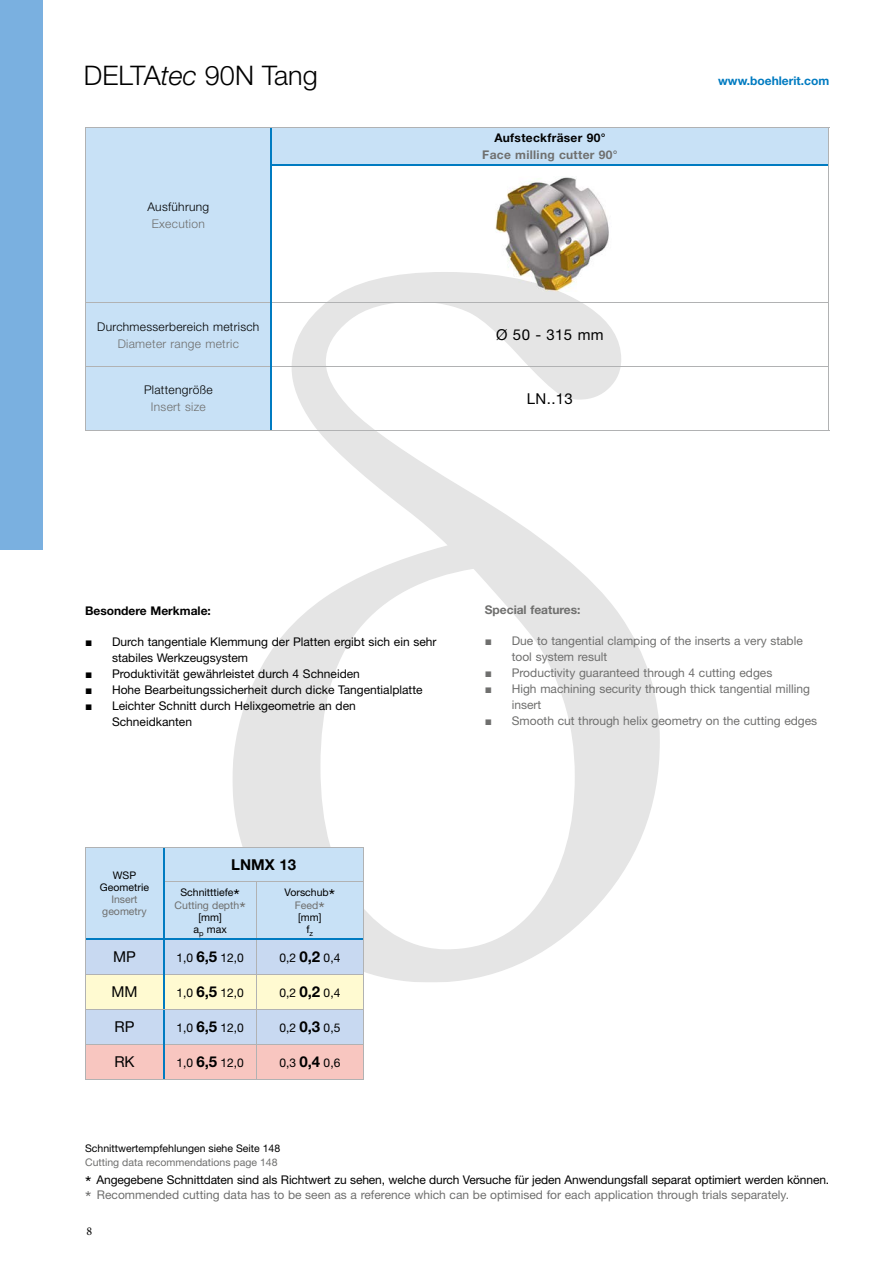
<style>
.page{position:relative;width:893px;height:1263px;background:#fff}
.page>*{position:absolute;margin:0;border:0;box-sizing:border-box;transform-origin:0 0}
.t1{font:300 27px "Helvetica Neue LT Pro";letter-spacing:-.035em;color:#000}
.t2{font:15px "Helvetica Neue LT Pro";color:#000}
.t3{font:700 15px "Helvetica Neue LT Pro";color:#000}
.t4{font:15px "Helvetica Neue LT Std";color:#000}
.t5{font:12px/15.9px "Helvetica Neue LT Pro";color:#000}
.t6{font:12px/15.9px "Helvetica Neue LT Pro";color:#6f6f6e}
.t7{font:300 12px "Helvetica Neue LT Std";letter-spacing:.025em;color:#000}
.t8{font:300 12px "Helvetica Neue LT Std";letter-spacing:.025em;color:#6f6f6e}
.t9{font:700 12px "Helvetica Neue LT Std";letter-spacing:.025em;color:#6f6f6e}
.t10{font:700 12px "Helvetica Neue LT Pro";color:#000}
.t11{font:700 12px "Helvetica Neue LT Pro";color:#007bc1}
.t12{font:700 12px "Helvetica Neue LT Std";letter-spacing:.025em;color:#000}
.t13{font:700 12px "Helvetica Neue LT Pro";color:#6f6f6e}
.t14{font:12px "Minion Pro";color:#000}
.t15{font:10.5px/12px "Helvetica Neue LT Pro";color:#000;text-align:center}
.t16{font:10.5px/12px "Helvetica Neue LT Pro";color:#6f6f6e;text-align:center}
.s1{font-style:italic}
.s2{font-family:"Arial"}
.s3{font-size:18px}
.s4{color:#6f6f6e}
.s5{font-size:18px;color:#6f6f6e}
.s6{font-weight:700;font-size:15px}
</style>
<div class="page">
<svg style="left:86px;top:848px;width:277px;height:231px;background:#dbdde2"></svg>
<hr style="left:85px;top:848px;width:1px;height:33px;background:#b1b2b3">
<hr style="left:85px;top:881px;width:1px;height:58px;background:#b1b2b3">
<hr style="left:85px;top:847px;width:79px;height:1px;background:#b1b2b3">
<hr style="left:164px;top:847px;width:92px;height:1px;background:#b1b2b3">
<hr style="left:164px;top:881px;width:92px;height:1px;background:#b1b2b3">
<hr style="left:85px;top:1009px;width:1px;height:35px;background:#b1b2b3">
<hr style="left:256px;top:1009px;width:1px;height:35px;background:#b1b2b3">
<hr style="left:363px;top:1009px;width:1px;height:35px;background:#b1b2b3">
<hr style="left:85px;top:1045px;width:1px;height:34px;background:#b1b2b3">
<hr style="left:85px;top:1044px;width:78px;height:1px;background:#b1b2b3">
<hr style="left:164px;top:1044px;width:92px;height:1px;background:#b1b2b3">
<hr style="left:256px;top:1044px;width:108px;height:1px;background:#b1b2b3">
<hr style="left:256px;top:1045px;width:1px;height:34px;background:#b1b2b3">
<hr style="left:363px;top:1045px;width:1px;height:34px;background:#b1b2b3">
<hr style="left:85px;top:939px;width:1px;height:35px;background:#b1b2b3">
<hr style="left:85px;top:1079px;width:79px;height:1px;background:#b1b2b3">
<hr style="left:164px;top:1079px;width:92px;height:1px;background:#b1b2b3">
<hr style="left:256px;top:1079px;width:108px;height:1px;background:#b1b2b3">
<hr style="left:85px;top:974px;width:1px;height:35px;background:#b1b2b3">
<hr style="left:85px;top:974px;width:78px;height:1px;background:#b1b2b3">
<hr style="left:164px;top:974px;width:92px;height:1px;background:#b1b2b3">
<hr style="left:256px;top:974px;width:1px;height:35px;background:#b1b2b3">
<hr style="left:363px;top:974px;width:1px;height:35px;background:#b1b2b3">
<hr style="left:163px;top:848px;width:1px;height:33px;background:#007bc1">
<hr style="left:163px;top:881px;width:1px;height:57px;background:#007bc1">
<hr style="left:163px;top:939px;width:1px;height:35px;background:#007bc1">
<hr style="left:163px;top:974px;width:1px;height:35px;background:#007bc1">
<hr style="left:163px;top:1009px;width:1px;height:35px;background:#007bc1">
<hr style="left:163px;top:1044px;width:1px;height:35px;background:#007bc1">
<hr style="left:85px;top:1009px;width:79px;height:1px;background:#b1b2b3">
<hr style="left:164px;top:1009px;width:92px;height:1px;background:#b1b2b3">
<hr style="left:256px;top:1009px;width:108px;height:1px;background:#b1b2b3">
<hr style="left:86px;top:938px;width:78px;height:1px;background:#007bc1">
<hr style="left:164px;top:938px;width:92px;height:1px;background:#007bc1">
<svg style="left:86px;top:128px;width:742px;height:302px"></svg>
<hr style="left:85px;top:127px;width:186px;height:1px;background:#b1b2b3">
<hr style="left:85px;top:128px;width:1px;height:37px;background:#b1b2b3">
<hr style="left:85px;top:165px;width:1px;height:138px;background:#b1b2b3">
<hr style="left:271px;top:127px;width:558px;height:1px;background:#b1b2b3">
<hr style="left:828px;top:128px;width:1px;height:37px;background:#b1b2b3">
<hr style="left:828px;top:165px;width:1px;height:138px;background:#b1b2b3">
<hr style="left:85px;top:303px;width:185px;height:1px;background:#b1b2b3">
<hr style="left:85px;top:303px;width:1px;height:63px;background:#b1b2b3">
<hr style="left:272px;top:303px;width:557px;height:1px;background:#b1b2b3">
<hr style="left:828px;top:303px;width:1px;height:63px;background:#b1b2b3">
<hr style="left:85px;top:366px;width:185px;height:1px;background:#b1b2b3">
<hr style="left:85px;top:367px;width:1px;height:63px;background:#b1b2b3">
<hr style="left:272px;top:366px;width:557px;height:1px;background:#b1b2b3">
<hr style="left:828px;top:367px;width:1px;height:63px;background:#b1b2b3">
<hr style="left:85px;top:430px;width:186px;height:1px;background:#b1b2b3">
<hr style="left:271px;top:430px;width:558px;height:1px;background:#b1b2b3">
<hr style="left:270px;top:128px;width:2px;height:37px;background:#007bc1">
<hr style="left:270px;top:166px;width:2px;height:137px;background:#007bc1">
<hr style="left:270px;top:165px;width:558px;height:1px;background:#007bc1">
<img style="left:485px;top:176px;width:130px;height:86px">
<div style="left:0;top:0;width:43px;height:550px;background:#7ab0e0"></div>
<svg style="left:233px;top:262px;width:426px;height:719px"></svg>
<h1 class="t1" style="left:84px;top:59px;width:235px">DELTA<span class="s1">tec</span> 90N Tang</h1>
<p class="t7" style="left:147px;top:200px;width:63px">Ausführung</p>
<p class="t8" style="left:152px;top:216px;width:55px">Execution</p>
<p class="t7" style="left:97px;top:319px;width:164px">Durchmesserbereich metrisch</p>
<p class="t8" style="left:118px;top:336px;width:123px">Diameter range metric</p>
<p class="t7" style="left:144px;top:383px;width:70px">Plattengröße</p>
<p class="t8" style="left:151px;top:400px;width:56px">Insert size</p>
<p class="t12" style="left:494px;top:131px;width:113px">Aufsteckfräser 90°</p>
<p class="t9" style="left:482px;top:147px;width:137px">Face milling cutter 90°</p>
<p class="t2" style="left:496px;top:326px;width:109px">Ø 50 - 315 mm</p>
<p class="t4" style="left:527px;top:390px;width:48px">LN..13</p>
<p class="t11" style="left:718px;top:73px;width:113px">www.boehlerit.com</p>
<p class="t10" style="left:85px;top:603px;width:127px">Besondere Merkmale:</p>
<p class="t5" style="left:112px;top:634px;width:326px;text-indent:-27px"><span class="s2">■</span> Durch tangentiale Klemmung der Platten ergibt sich ein sehr stabiles Werkzeugsystem</p>
<p class="t5" style="left:85px;top:666px;width:276px"><span class="s2">■</span> Produktivität gewährleistet durch 4 Schneiden</p>
<p class="t5" style="left:85px;top:682px;width:339px"><span class="s2">■</span> Hohe Bearbeitungssicherheit durch dicke Tangentialplatte</p>
<p class="t5" style="left:112px;top:698px;width:245px;text-indent:-27px"><span class="s2">■</span> Leichter Schnitt durch Helixgeometrie an den<br>Schneidkanten</p>
<p class="t13" style="left:485px;top:602px;width:97px">Special features:</p>
<p class="t6" style="left:512px;top:633px;width:293px;text-indent:-27px"><span class="s2">■</span> Due to tangential clamping of the inserts a very stable tool system result</p>
<p class="t6" style="left:485px;top:665px;width:289px"><span class="s2">■</span> Productivity guaranteed through 4 cutting edges</p>
<p class="t6" style="left:512px;top:681px;width:300px;text-indent:-27px"><span class="s2">■</span> High machining security through thick tangential milling insert</p>
<p class="t6" style="left:485px;top:713px;width:334px"><span class="s2">■</span> Smooth cut through helix geometry on the cutting edges</p>
<p class="t15" style="left:100px;top:869px;width:51px">WSP<br>Geometrie</p>
<p class="t16" style="left:102px;top:893px;width:46px">Insert geometry</p>
<p class="t3" style="left:231px;top:855px;width:66px">LNMX 13</p>
<p class="t15" style="left:175px;top:885px;width:73px;line-height:13.5px">Schnitttiefe<span class="s3">*<br></span><span class="s4">Cutting depth</span><span class="s5">*</span></p>
<p class="t15" style="left:193px;top:911px;width:35px">[mm] a<sub>p</sub> max</p>
<p class="t15" style="left:285px;top:885px;width:52px;line-height:13.5px">Vorschub<span class="s3">*<br></span><span class="s4">Feed</span><span class="s5">*</span></p>
<p class="t15" style="left:298px;top:911px;width:25px">[mm] f<sub>z</sub></p>
<p class="t2" style="left:113px;top:947px;width:24px">MP</p>
<p class="t5" style="left:176px;top:949px;width:69px">1,0 <span class="s6">6,5</span> 12,0</p>
<p class="t5" style="left:279px;top:949px;width:62px">0,2 <span class="s6">0,2</span> 0,4</p>
<p class="t2" style="left:111px;top:982px;width:28px">MM</p>
<p class="t5" style="left:176px;top:984px;width:69px">1,0 <span class="s6">6,5</span> 12,0</p>
<p class="t5" style="left:279px;top:984px;width:62px">0,2 <span class="s6">0,2</span> 0,4</p>
<p class="t2" style="left:114px;top:1017px;width:21px">RP</p>
<p class="t5" style="left:176px;top:1019px;width:69px">1,0 <span class="s6">6,5</span> 12,0</p>
<p class="t5" style="left:279px;top:1019px;width:62px">0,2 <span class="s6">0,3</span> 0,5</p>
<p class="t2" style="left:114px;top:1053px;width:22px">RK</p>
<p class="t5" style="left:176px;top:1055px;width:69px">1,0 <span class="s6">6,5</span> 12,0</p>
<p class="t5" style="left:279px;top:1055px;width:62px">0,3 <span class="s6">0,4</span> 0,6</p>
<p class="t15" style="left:85px;top:1142px;width:197px">Schnittwertempfehlungen siehe Seite 148</p>
<p class="t16" style="left:85px;top:1156px;width:194px">Cutting data recommendations page 148</p>
<p class="t5" style="left:85px;top:1171px;width:746px;line-height:15px"><span class="s3">*</span> Angegebene Schnittdaten sind als Richtwert zu sehen, welche durch Versuche für jeden Anwendungsfall separat optimiert werden können. <span class="s5">*</span> <span class="s4">Recommended cutting data has to be seen as a reference which can be optimised for each application through trials separately.</span></p>
<p class="t14" style="left:87px;top:1223px;width:7px">8</p>
</div>
